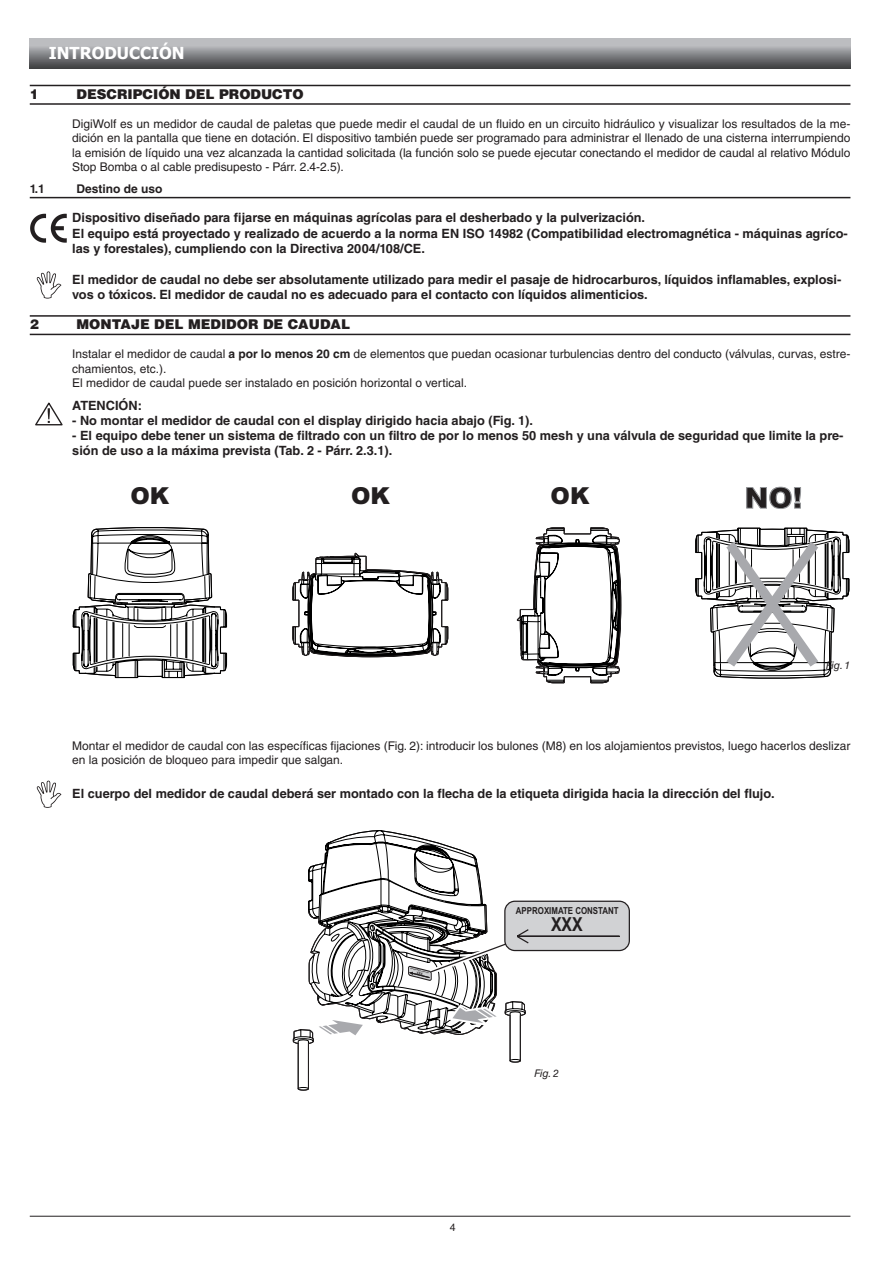
<style>
.page{position:relative;width:893px;height:1263px;background:#fff}
.page>*{position:absolute;margin:0;border:0;box-sizing:border-box;transform-origin:0 0}
.t1{font:900 28.8px "Arial";color:#231f20}
.t2{font:900 23.4px "Arial";color:#231f20}
.t3{font:700 19.35px "Arial Narrow";color:#231f20}
.t4{font:700 16.5px "Tahoma";color:#fff}
.t5{font:900 13.5px "Helvetica LT Std";color:#231f20}
.t6{font:700 12.75px/15.3px "Helvetica LT Std";color:#231f20}
.t7{font:12px/14.4px "Helvetica LT Std";color:#231f20}
.t8{font:700 12px "Helvetica LT Std";color:#231f20}
.t9{font:italic 10.5px "Helvetica LT Std";letter-spacing:-.025em;color:#231f20}
.t10{font:10.5px "Helvetica LT Std";color:#231f20}
.t11{font:700 9.6px "Arial Narrow";color:#231f20}
.t12{font:italic 700 1.65px "Arial Narrow";color:#231f20;scale:1.06 1}
.s1{font-weight:700}
</style>
<div class="page">
<hr style="left:30px;top:1216px;width:820px;height:1px;background:#231f20">
<svg style="left:30px;top:38px;width:820px;height:30px"></svg>
<hr style="left:30px;top:85px;width:820px;height:1px;background:#231f20">
<hr style="left:30px;top:103px;width:820px;height:2px;background:#231f20">
<hr style="left:30px;top:197px;width:820px;height:1px;background:#231f20">
<hr style="left:30px;top:315px;width:820px;height:2px;background:#231f20">
<hr style="left:30px;top:334px;width:820px;height:1px;background:#231f20">
<svg style="left:72px;top:527px;width:156px;height:152px"></svg>
<svg style="left:695px;top:527px;width:155px;height:152px"></svg>
<svg style="left:746px;top:487px;width:55px;height:22px"></svg>
<svg style="left:292px;top:552px;width:157px;height:106px"></svg>
<svg style="left:516px;top:527px;width:106px;height:156px"></svg>
<div style="left:505px;top:901px;width:124px;height:49px;background:#d1d2d4;border-radius:10px"></div>
<svg style="left:30px;top:214px;width:37px;height:29px"></svg>
<svg style="left:37px;top:271px;width:24px;height:28px"></svg>
<svg style="left:37px;top:781px;width:24px;height:27px"></svg>
<svg style="left:35px;top:402px;width:28px;height:23px"></svg>
<svg style="left:293px;top:830px;width:328px;height:261px"></svg>
<h3 class="t4" style="left:49px;top:42px;width:137px">INTRODUCCIÓN</h3>
<p class="t5" style="left:30px;top:85px;width:11px">1</p>
<p class="t5" style="left:77px;top:85px;width:229px">DESCRIPCIÓN DEL PRODUCTO</p>
<p class="t7" style="left:72px;top:116px;width:780px;text-align:justify">DigiWolf es un medidor de caudal de paletas que puede medir el caudal de un fluido en un circuito hidráulico y visualizar los resultados de la me&shy;dición en la pantalla que tiene en dotación. El dispositivo también puede ser programado para administrar el llenado de una cisterna interrumpiendo la emisión de líquido una vez alcanzada la cantidad solicitada (la función solo se puede ejecutar conectando el medidor de caudal al relativo Módulo Stop Bomba o al cable predisupesto - Párr. 2.4-2.5).</p>
<p class="t8" style="left:30px;top:181px;width:17px">1.1</p>
<p class="t8" style="left:77px;top:181px;width:88px">Destino de uso</p>
<p class="t6" style="left:72px;top:210px;width:777px">Dispositivo diseñado para fijarse en máquinas agrícolas para el desherbado y la pulverización.<br>El equipo está proyectado y realizado de acuerdo a la norma EN ISO 14982 (Compatibilidad electromagnética - máquinas agríco&shy;las y forestales), cumpliendo con la Directiva 2004/108/CE.</p>
<p class="t6" style="left:72px;top:271px;width:771px">El medidor de caudal no debe ser absolutamente utilizado para medir el pasaje de hidrocarburos, líquidos inflamables, explosi&shy;vos o tóxicos. El medidor de caudal no es adecuado para el contacto con líquidos alimenticios.</p>
<p class="t5" style="left:30px;top:316px;width:11px">2</p>
<p class="t5" style="left:77px;top:316px;width:135px">MONTAJE DEL MEDIDOR</p>
<p class="t5" style="left:263px;top:316px;width:37px">DE CAUDAL</p>
<p class="t7" style="left:72px;top:347px;width:780px">Instalar el medidor de caudal <span class="s1">a por lo menos 20 cm</span> de elementos que puedan ocasionar turbulencias dentro del conducto (válvulas, curvas, estre&shy;chamientos, etc.).<br>El medidor de caudal puede ser instalado en posición horizontal o vertical.</p>
<p class="t6" style="left:72px;top:397px;width:71px">ATENCIÓN:</p>
<p class="t6" style="left:72px;top:412px;width:462px">- No montar el medidor de caudal con el display dirigido hacia abajo (Fig. 1).</p>
<p class="t6" style="left:72px;top:428px;width:773px">- El equipo debe tener un sistema de filtrado con un filtro de por lo menos 50 mesh y una válvula de seguridad que limite la pre&shy;sión de uso a la máxima prevista (Tab. 2 - Párr. 2.3.1).</p>
<h2 class="t2" style="left:130px;top:482px;width:40px">OK</h2>
<h2 class="t2" style="left:351px;top:482px;width:40px">OK</h2>
<h2 class="t2" style="left:551px;top:482px;width:40px">OK</h2>
<h1 class="t1" style="left:745px;top:481px;width:59px">NO!</h1>
<p class="t9" style="left:826px;top:659px;width:26px">Fig. 1</p>
<p class="t7" style="left:72px;top:738px;width:780px">Montar el medidor de caudal con las específicas fijaciones (Fig. 2): introducir los bulones (M8) en los alojamientos previstos, luego hacerlos deslizar en la posición de bloqueo para impedir que salgan.</p>
<p class="t6" style="left:72px;top:786px;width:704px">El cuerpo del medidor de caudal deberá ser montado con la flecha de la etiqueta dirigida hacia la dirección del flujo.</p>
<p class="t12" style="left:411px;top:967px;width:20px;rotate:14deg">APPROXIMATE CONSTANT</p>
<p class="t10" style="left:450px;top:1221px;width:7px">4</p>
<p class="t11" style="left:516px;top:905px;width:104px">APPROXIMATE CONSTANT</p>
<h3 class="t3" style="left:551px;top:913px;width:33px">XXX</h3>
<p class="t9" style="left:534px;top:1067px;width:26px">Fig. 2</p>
</div>
